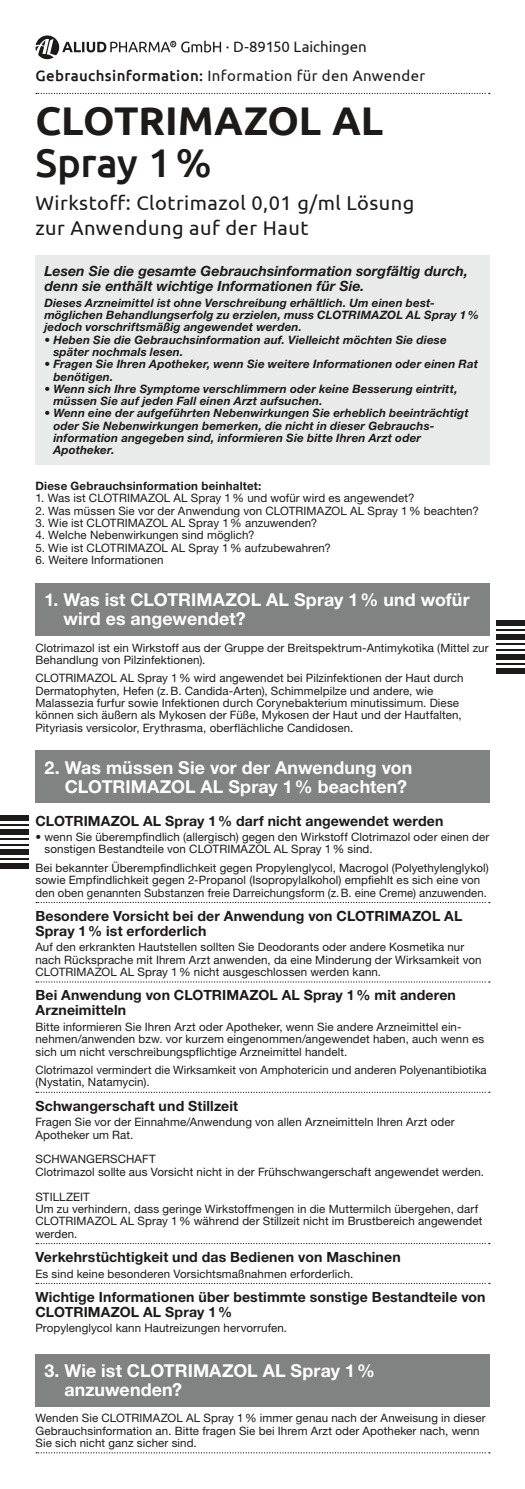
<style>
.page{position:relative;width:525px;height:1489px;background:#fff}
.page>*{position:absolute;margin:0;border:0;box-sizing:border-box;transform-origin:0 0}
.t1{font:700 40px "Ubuntu";letter-spacing:-.005em;color:#1c1b1a}
.t2{font:500 40px "Ubuntu";letter-spacing:-.01em;color:#1c1b1a}
.t3{font:20px/25px "Ubuntu";letter-spacing:.025em;color:#1c1b1a}
.t4{font:700 17.75px/18.9px "Helvetica Neue LTW1 G";letter-spacing:.005em;color:#fff}
.t5{font:15px "Ubuntu";letter-spacing:.025em;color:#1c1b1a}
.t6{font:15px "Ubuntu";letter-spacing:-.005em;color:#1c1b1a}
.t7{font:700 14px/15px "Helvetica Neue LTW1 G";letter-spacing:.01em;color:#1c1b1a}
.t8{font:italic 700 14px/15px "Helvetica Neue LTW1 G";color:#1c1b1a}
.t9{font:11.5px/12.2px "Helvetica Neue LTW1 G";letter-spacing:.01em;color:#1c1b1a}
.t10{font:italic 700 11.5px/12.2px "Helvetica Neue LTW1 G";letter-spacing:.01em;color:#1c1b1a}
.t11{font:700 11.5px "Helvetica Neue LTW1 G";letter-spacing:.015em;color:#1c1b1a}
.s1{font-weight:500}
</style>
<div class="page">
<svg style="left:36px;top:93px;width:453px;height:1px"></svg>
<svg style="left:36px;top:901px;width:453px;height:2px"></svg>
<svg style="left:36px;top:981px;width:453px;height:1px"></svg>
<svg style="left:36px;top:1091px;width:453px;height:1px"></svg>
<svg style="left:36px;top:1282px;width:450px;height:1px"></svg>
<svg style="left:36px;top:1452px;width:453px;height:1px"></svg>
<div style="left:35px;top:256px;width:454px;height:209px;background:#e9eaea"></div>
<div style="left:35px;top:583px;width:454px;height:53px;background:#818383"></div>
<div style="left:35px;top:750px;width:454px;height:53px;background:#818383"></div>
<div style="left:35px;top:1353px;width:454px;height:53px;background:#818383"></div>
<svg style="left:35px;top:35px;width:186px;height:24px"></svg>
<div style="left:0;top:815px;width:28px;height:5px;background:#1c1b1a"></div>
<hr style="left:0;top:824px;width:28px;height:2px;background:#1c1b1a">
<div style="left:0;top:829px;width:28px;height:5px;background:#1c1b1a"></div>
<hr style="left:0;top:838px;width:28px;height:2px;background:#1c1b1a">
<hr style="left:0;top:843px;width:28px;height:2px;background:#1c1b1a">
<div style="left:0;top:849px;width:28px;height:5px;background:#1c1b1a"></div>
<hr style="left:0;top:857px;width:28px;height:2px;background:#1c1b1a">
<div style="left:0;top:863px;width:28px;height:5px;background:#1c1b1a"></div>
<div style="left:496px;top:668px;width:28px;height:5px;background:#1c1b1a"></div>
<svg style="left:496px;top:663px;width:28px;height:1px"></svg>
<div style="left:496px;top:654px;width:28px;height:5px;background:#1c1b1a"></div>
<hr style="left:496px;top:648px;width:28px;height:2px;background:#1c1b1a">
<hr style="left:496px;top:643px;width:28px;height:2px;background:#1c1b1a">
<div style="left:496px;top:634px;width:28px;height:6px;background:#1c1b1a"></div>
<hr style="left:496px;top:629px;width:28px;height:2px;background:#1c1b1a">
<div style="left:496px;top:620px;width:28px;height:5px;background:#1c1b1a"></div>
<h3 class="t6" style="left:226px;top:38px;width:142px">· D-89150 Laichingen</h3>
<h3 class="t5" style="left:35px;top:67px;width:391px"><span class="s1">Gebrauchsinformation:</span> Information für den Anwender</h3>
<h1 class="t1" style="left:35px;top:96px;width:349px">CLOTRIMAZOL AL</h1>
<h1 class="t2" style="left:35px;top:138px;width:178px">Spray 1%</h1>
<h2 class="t3" style="left:35px;top:190px;width:380px">Wirkstoff: Clotrimazol 0,01 g/ml Lösung zur Anwendung auf der Haut</h2>
<p class="t8" style="left:44px;top:264px;width:425px">Lesen Sie die gesamte Gebrauchsinformation sorgfältig durch, denn sie enthält wichtige Informationen für Sie.</p>
<p class="t10" style="left:44px;top:296px;width:436px">Dieses Arzneimittel ist ohne Verschreibung erhältlich. Um einen best&shy;möglichen Behandlungserfolg zu erzielen, muss CLOTRIMAZOL AL Spray 1% jedoch vorschriftsmäßig angewendet werden.</p>
<p class="t10" style="left:53px;top:333px;width:395px;text-indent:-9px">• Heben Sie die Gebrauchsinformation auf. Vielleicht möchten Sie diese später nochmals lesen.</p>
<p class="t10" style="left:53px;top:358px;width:426px;text-indent:-9px">• Fragen Sie Ihren Apotheker, wenn Sie weitere Informationen oder einen Rat benötigen.</p>
<p class="t10" style="left:53px;top:382px;width:405px;text-indent:-9px">• Wenn sich Ihre Symptome verschlimmern oder keine Besserung eintritt, müssen Sie auf jeden Fall einen Arzt aufsuchen.</p>
<p class="t10" style="left:53px;top:407px;width:417px;text-indent:-9px">• Wenn eine der aufgeführten Nebenwirkungen Sie erheblich beeinträchtigt oder Sie Nebenwirkungen bemerken, die nicht in dieser Gebrauchs&shy;information angegeben sind, informieren Sie bitte Ihren Arzt oder Apotheker.</p>
<p class="t11" style="left:35px;top:478px;width:227px">Diese Gebrauchsinformation beinhaltet:</p>
<p class="t9" style="left:35px;top:492px;width:380px">1. Was ist CLOTRIMAZOL AL Spray 1% und wofür wird es angewendet?</p>
<p class="t9" style="left:35px;top:504px;width:444px">2. Was müssen Sie vor der Anwendung von CLOTRIMAZOL AL Spray 1% beachten?</p>
<p class="t9" style="left:35px;top:516px;width:283px">3. Wie ist CLOTRIMAZOL AL Spray 1% anzuwenden?</p>
<p class="t9" style="left:35px;top:529px;width:220px">4. Welche Nebenwirkungen sind möglich?</p>
<p class="t9" style="left:35px;top:541px;width:297px">5. Wie ist CLOTRIMAZOL AL Spray 1% aufzubewahren?</p>
<p class="t9" style="left:35px;top:554px;width:129px">6. Weitere Informationen</p>
<h3 class="t4" style="left:63px;top:590px;width:407px;text-indent:-19px">1. Was ist CLOTRIMAZOL AL Spray 1% und wofür wird es angewendet?</h3>
<p class="t9" style="left:35px;top:641px;width:454px">Clotrimazol ist ein Wirkstoff aus der Gruppe der Breitspektrum-Antimykotika (Mittel zur<br>Behandlung von Pilzinfektionen).</p>
<p class="t9" style="left:35px;top:672px;width:429px">CLOTRIMAZOL AL Spray 1% wird angewendet bei Pilzinfektionen der Haut durch Dermatophyten, Hefen (z.B. Candida-Arten), Schimmelpilze und andere, wie Malassezia furfur sowie Infektionen durch Corynebakterium minutissimum. Diese können sich äußern als Mykosen der Füße, Mykosen der Haut und der Hautfalten, Pityriasis versicolor, Erythrasma, oberflächliche Candidosen.</p>
<h3 class="t4" style="left:44px;top:758px;width:369px;text-align:right">2. Was müssen Sie vor der Anwendung von<br>CLOTRIMAZOL AL Spray 1% beachten?</h3>
<p class="t7" style="left:35px;top:813px;width:409px">CLOTRIMAZOL AL Spray 1% darf nicht angewendet werden</p>
<p class="t9" style="left:44px;top:830px;width:446px;text-indent:-9px">• wenn Sie überempfindlich (allergisch) gegen den Wirkstoff Clotrimazol oder einen der sonstigen Bestandteile von CLOTRIMAZOL AL Spray 1% sind.</p>
<p class="t9" style="left:35px;top:861px;width:454px">Bei bekannter Überempfindlichkeit gegen Propylenglycol, Macrogol (Polyethylenglykol) sowie Empfindlichkeit gegen 2-Propanol (Isopropylalkohol) empfiehlt es sich eine von den oben genannten Substanzen freie Darreichungsform (z.B. eine Creme) anzuwenden.</p>
<p class="t7" style="left:35px;top:908px;width:428px">Besondere Vorsicht bei der Anwendung von CLOTRIMAZOL AL<br>Spray 1% ist erforderlich</p>
<p class="t9" style="left:35px;top:941px;width:447px">Auf den erkrankten Hautstellen sollten Sie Deodorants oder andere Kosmetika nur nach Rücksprache mit Ihrem Arzt anwenden, da eine Minderung der Wirksamkeit von<br>CLOTRIMAZOL AL Spray 1% nicht ausgeschlossen werden kann.</p>
<p class="t7" style="left:35px;top:987px;width:422px">Bei Anwendung von CLOTRIMAZOL AL Spray 1% mit anderen<br>Arzneimitteln</p>
<p class="t9" style="left:35px;top:1020px;width:450px">Bitte informieren Sie Ihren Arzt oder Apotheker, wenn Sie andere Arzneimittel ein&shy;nehmen/anwenden bzw. vor kurzem eingenommen/angewendet haben, auch wenn es sich um nicht verschreibungspflichtige Arzneimittel handelt.</p>
<p class="t9" style="left:35px;top:1063px;width:452px">Clotrimazol vermindert die Wirksamkeit von Amphotericin und anderen Polyenantibiotika (Nystatin, Natamycin).</p>
<p class="t7" style="left:35px;top:1098px;width:204px">Schwangerschaft und Stillzeit</p>
<p class="t9" style="left:35px;top:1115px;width:420px">Fragen Sie vor der Einnahme/Anwendung von allen Arzneimitteln Ihren Arzt oder<br>Apotheker um Rat.</p>
<p class="t9" style="left:35px;top:1152px;width:450px">SCHWANGERSCHAFT<br>Clotrimazol sollte aus Vorsicht nicht in der Frühschwangerschaft angewendet werden.</p>
<p class="t9" style="left:35px;top:1190px;width:448px">STILLZEIT<br>Um zu verhindern, dass geringe Wirkstoffmengen in die Muttermilch übergehen, darf CLOTRIMAZOL AL Spray 1% während der Stillzeit nicht im Brustbereich angewendet werden.</p>
<p class="t7" style="left:35px;top:1249px;width:366px">Verkehrstüchtigkeit und das Bedienen von Maschinen</p>
<p class="t9" style="left:35px;top:1267px;width:319px">Es sind keine besonderen Vorsichtsmaßnahmen erforderlich.</p>
<p class="t7" style="left:35px;top:1289px;width:451px">Wichtige Informationen über bestimmte sonstige Bestandteile von<br>CLOTRIMAZOL AL Spray 1%</p>
<p class="t9" style="left:35px;top:1321px;width:253px">Propylenglycol kann Hautreizungen hervorrufen.</p>
<h3 class="t4" style="left:64px;top:1361px;width:312px;text-indent:-20px">3. Wie ist CLOTRIMAZOL AL Spray 1% anzuwenden?</h3>
<p class="t9" style="left:35px;top:1411px;width:451px">Wenden Sie CLOTRIMAZOL AL Spray 1% immer genau nach der Anweisung in dieser<br>Gebrauchsinformation an. Bitte fragen Sie bei Ihrem Arzt oder Apotheker nach, wenn<br>Sie sich nicht ganz sicher sind.</p>
</div>
